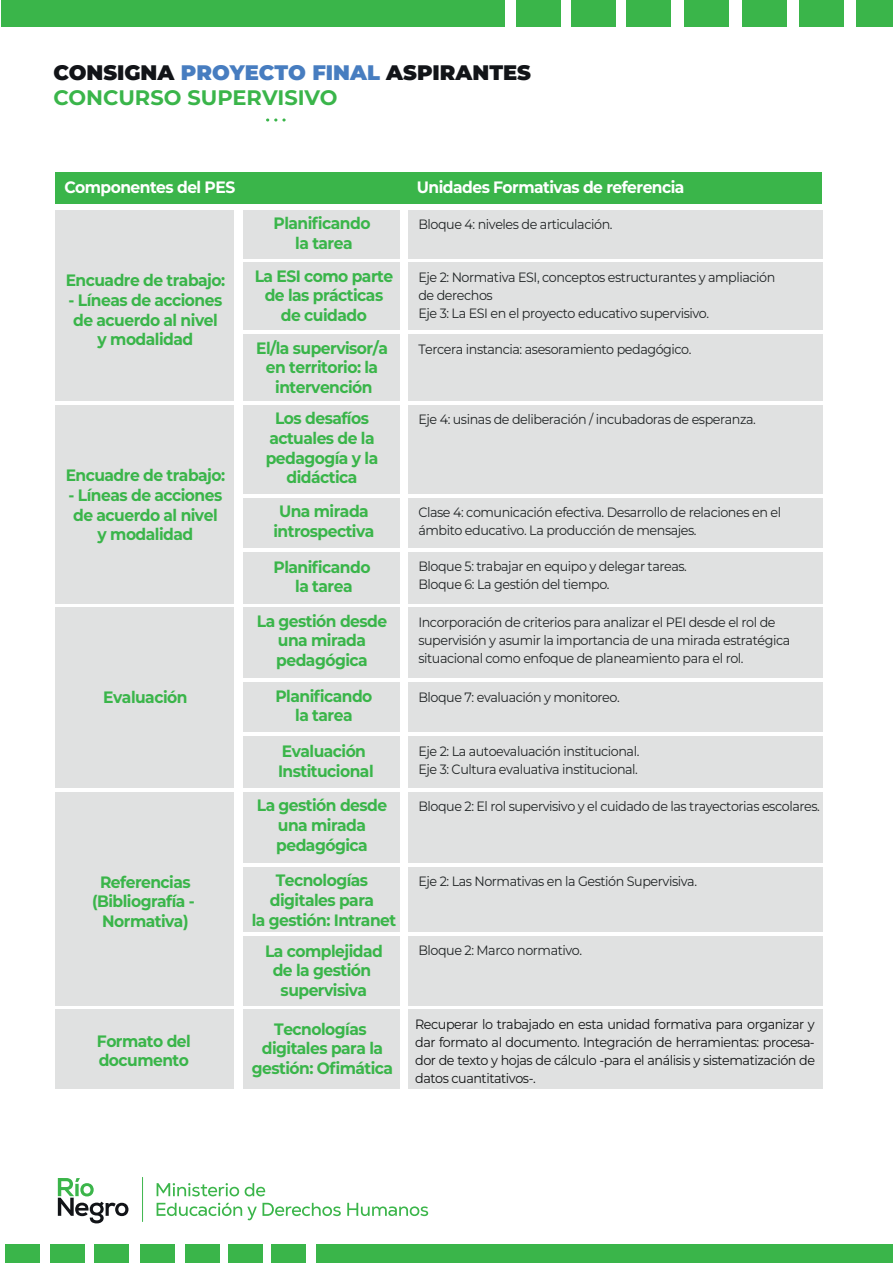
<style>
.page{position:relative;width:893px;height:1263px;background:#fff}
.page>*{position:absolute;margin:0;border:0;box-sizing:border-box;transform-origin:0 0}
.t1{font:700 21px/25.2px "Montserrat";color:#3ab54a}
.t2{font:700 16.5px/19.8px "Montserrat";letter-spacing:-.035em;color:#3ab54a;text-align:center;scale:.94 1}
.t3{font:700 16.5px "Montserrat";letter-spacing:-.035em;color:#fff;scale:.94 1}
.t4{font:13.5px/18px "Montserrat";letter-spacing:-.035em;color:#212526;scale:.94 1}
.t5{font:13.5px/18px "Montserrat";letter-spacing:-.035em;color:#111314;text-align:justify;scale:.94 1}
.s1{font-weight:900;color:#121418}
.s2{font-weight:900;color:#477dc0}
</style>
<div class="page">
<div style="left:56px;top:210px;width:178px;height:190px;background:#e0e1e1"></div>
<div style="left:243px;top:210px;width:156px;height:48px;background:#e0e1e1"></div>
<div style="left:408px;top:210px;width:414px;height:48px;background:#e0e1e1"></div>
<div style="left:56px;top:172px;width:766px;height:32px;background:#3ab54a"></div>
<div style="left:56px;top:405px;width:178px;height:198px;background:#e0e1e1"></div>
<div style="left:243px;top:262px;width:156px;height:68px;background:#e0e1e1"></div>
<div style="left:408px;top:262px;width:414px;height:68px;background:#e0e1e1"></div>
<div style="left:243px;top:334px;width:156px;height:66px;background:#e0e1e1"></div>
<div style="left:408px;top:334px;width:414px;height:66px;background:#e0e1e1"></div>
<div style="left:243px;top:405px;width:156px;height:89px;background:#e0e1e1"></div>
<div style="left:408px;top:405px;width:414px;height:89px;background:#e0e1e1"></div>
<div style="left:243px;top:498px;width:156px;height:50px;background:#e0e1e1"></div>
<div style="left:408px;top:498px;width:414px;height:50px;background:#e0e1e1"></div>
<div style="left:243px;top:552px;width:156px;height:51px;background:#e0e1e1"></div>
<div style="left:408px;top:552px;width:414px;height:51px;background:#e0e1e1"></div>
<div style="left:56px;top:608px;width:178px;height:180px;background:#e0e1e1"></div>
<div style="left:243px;top:608px;width:156px;height:70px;background:#e0e1e1"></div>
<div style="left:408px;top:608px;width:414px;height:70px;background:#e0e1e1"></div>
<div style="left:243px;top:682px;width:156px;height:50px;background:#e0e1e1"></div>
<div style="left:408px;top:682px;width:414px;height:50px;background:#e0e1e1"></div>
<div style="left:243px;top:736px;width:156px;height:52px;background:#e0e1e1"></div>
<div style="left:408px;top:736px;width:414px;height:52px;background:#e0e1e1"></div>
<div style="left:56px;top:792px;width:178px;height:213px;background:#e0e1e1"></div>
<div style="left:243px;top:792px;width:156px;height:70px;background:#e0e1e1"></div>
<div style="left:408px;top:792px;width:414px;height:70px;background:#e0e1e1"></div>
<div style="left:243px;top:867px;width:156px;height:65px;background:#e0e1e1"></div>
<div style="left:408px;top:867px;width:414px;height:65px;background:#e0e1e1"></div>
<div style="left:243px;top:936px;width:156px;height:69px;background:#e0e1e1"></div>
<div style="left:408px;top:936px;width:414px;height:69px;background:#e0e1e1"></div>
<div style="left:243px;top:1010px;width:156px;height:79px;background:#e0e1e1"></div>
<div style="left:408px;top:1010px;width:414px;height:79px;background:#e0e1e1"></div>
<div style="left:56px;top:1010px;width:178px;height:79px;background:#e0e1e1"></div>
<div style="left:516px;top:0;width:45px;height:27px;background:#3ab54a"></div>
<div style="left:1px;top:0;width:503px;height:27px;background:#3ab54a"></div>
<div style="left:571px;top:0;width:45px;height:27px;background:#3ab54a"></div>
<div style="left:627px;top:0;width:44px;height:27px;background:#3ab54a"></div>
<div style="left:684px;top:0;width:45px;height:27px;background:#3ab54a"></div>
<div style="left:742px;top:0;width:45px;height:27px;background:#3ab54a"></div>
<div style="left:799px;top:0;width:45px;height:27px;background:#3ab54a"></div>
<div style="left:857px;top:0;width:36px;height:27px;background:#3ab54a"></div>
<div style="left:317px;top:1244px;width:576px;height:19px;background:#3ab54a"></div>
<div style="left:271px;top:1244px;width:35px;height:19px;background:#3ab54a"></div>
<div style="left:228px;top:1244px;width:35px;height:19px;background:#3ab54a"></div>
<div style="left:185px;top:1244px;width:35px;height:19px;background:#3ab54a"></div>
<div style="left:140px;top:1244px;width:34px;height:19px;background:#3ab54a"></div>
<div style="left:94px;top:1244px;width:35px;height:19px;background:#3ab54a"></div>
<div style="left:50px;top:1244px;width:35px;height:19px;background:#3ab54a"></div>
<div style="left:5px;top:1244px;width:35px;height:19px;background:#3ab54a"></div>
<svg style="left:157px;top:1183px;width:82px;height:13px"></svg>
<svg style="left:245px;top:1183px;width:20px;height:13px"></svg>
<svg style="left:157px;top:1203px;width:184px;height:17px"></svg>
<svg style="left:347px;top:1203px;width:81px;height:13px"></svg>
<hr style="left:142px;top:1177px;width:1px;height:45px;background:#3bb54a">
<svg style="left:58px;top:1178px;width:70px;height:45px"></svg>
<svg style="left:266px;top:118px;width:20px;height:4px"></svg>
<h1 class="t1" style="left:53px;top:60px;width:479px"><span class="s1">CONSIGNA</span> <span class="s2">PROYECTO FINAL</span> <span class="s1">ASPIRANTES<br></span>CONCURSO SUPERVISIVO</h1>
<p class="t3" style="left:64px;top:176px;width:183px">Componentes del PES</p>
<p class="t2" style="left:66px;top:270px;width:171px">Encuadre de trabajo:</p>
<p class="t2" style="left:69px;top:290px;width:165px">- Líneas de acciones de acuerdo al nivel y modalidad</p>
<p class="t2" style="left:66px;top:465px;width:171px">Encuadre de trabajo:</p>
<p class="t2" style="left:69px;top:485px;width:165px">- Líneas de acciones de acuerdo al nivel y modalidad</p>
<p class="t2" style="left:103px;top:687px;width:91px">Evaluación</p>
<p class="t2" style="left:92px;top:871px;width:111px">Referencias (Bibliografía -<br>Normativa)</p>
<p class="t2" style="left:97px;top:1030px;width:101px;text-align:left">Formato del documento</p>
<p class="t3" style="left:417px;top:176px;width:286px">Unidades Formativas de referencia</p>
<p class="t2" style="left:274px;top:213px;width:105px">Planificando la tarea</p>
<p class="t4" style="left:418px;top:215px;width:208px">Bloque 4: niveles de articulación.</p>
<p class="t2" style="left:255px;top:265px;width:149px">La ESI como parte de las prácticas de cuidado</p>
<p class="t4" style="left:418px;top:267px;width:381px">Eje 2: Normativa ESI, conceptos estructurantes y ampliación de derechos<br>Eje 3: La ESI en el proyecto educativo supervisivo.</p>
<p class="t2" style="left:256px;top:337px;width:142px">El/la supervisor/a en territorio: la intervención</p>
<p class="t4" style="left:418px;top:339px;width:292px">Tercera instancia: asesoramiento pedagógico.</p>
<p class="t2" style="left:266px;top:408px;width:121px">Los desafíos actuales de la pedagogía y la didáctica</p>
<p class="t4" style="left:418px;top:410px;width:361px">Eje 4: usinas de deliberación / incubadoras de esperanza.</p>
<p class="t2" style="left:273px;top:501px;width:109px">Una mirada introspectiva</p>
<p class="t4" style="left:418px;top:503px;width:387px">Clase 4: comunicación efectiva. Desarrollo de relaciones en el ámbito educativo. La producción de mensajes.</p>
<p class="t2" style="left:273px;top:556px;width:105px">Planificando la tarea</p>
<p class="t4" style="left:418px;top:557px;width:287px">Bloque 5: trabajar en equipo y delegar tareas.<br>Bloque 6: La gestión del tiempo.</p>
<p class="t2" style="left:257px;top:610px;width:140px">La gestión desde una mirada pedagógica</p>
<p class="t4" style="left:418px;top:612px;width:397px">Incorporación de criterios para analizar el PEI desde el rol de supervisión y asumir la importancia de una mirada estratégica situacional como enfoque de planeamiento para el rol.</p>
<p class="t2" style="left:275px;top:685px;width:105px">Planificando la tarea</p>
<p class="t4" style="left:418px;top:687px;width:216px">Bloque 7: evaluación y monitoreo.</p>
<p class="t2" style="left:278px;top:741px;width:103px;text-align:left">Evaluación<br>Institucional</p>
<p class="t4" style="left:418px;top:741px;width:237px">Eje 2: La autoevaluación institucional.<br>Eje 3: Cultura evaluativa institucional.</p>
<p class="t2" style="left:257px;top:795px;width:140px">La gestión desde una mirada pedagógica</p>
<p class="t4" style="left:418px;top:797px;width:429px">Bloque 2: El rol supervisivo y el cuidado de las trayectorias escolares.</p>
<p class="t2" style="left:252px;top:870px;width:155px">Tecnologías digitales para<br>la gestión: Intranet</p>
<p class="t4" style="left:418px;top:872px;width:298px">Eje 2: Las Normativas en la Gestión Supervisiva.</p>
<p class="t2" style="left:265px;top:940px;width:127px">La complejidad de la gestión supervisiva</p>
<p class="t4" style="left:418px;top:941px;width:176px">Bloque 2: Marco normativo.</p>
<p class="t2" style="left:252px;top:1018px;width:152px">Tecnologías digitales para la gestión: Ofimática</p>
<p class="t5" style="left:415px;top:1015px;width:427px">Recuperar lo trabajado en esta unidad formativa para organizar y dar formato al documento. Integración de herramientas: procesa&shy;dor de texto y hojas de cálculo -para el análisis y sistematización de datos cuantitativos-.</p>
</div>
